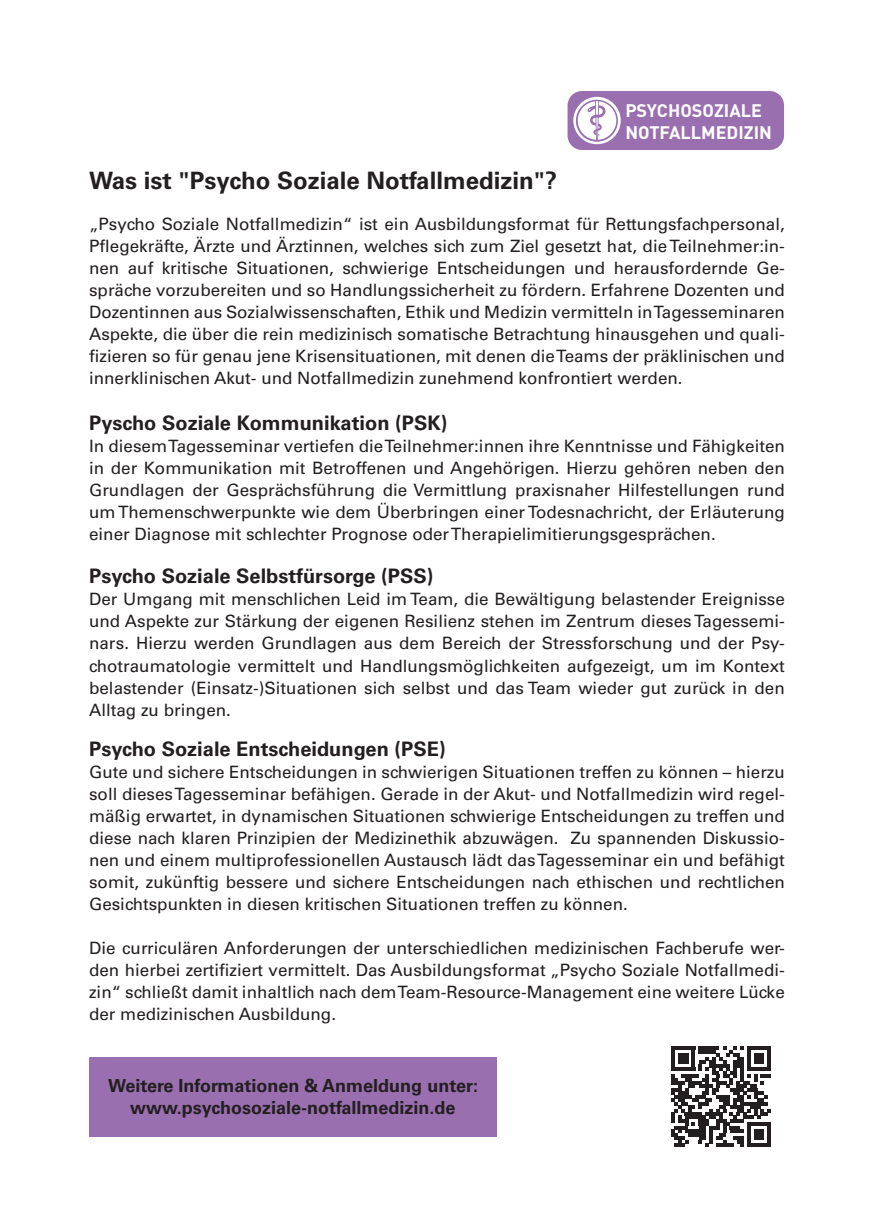
<style>
.page{position:relative;width:874px;height:1225px;background:#fff}
.page>*{position:absolute;margin:0;border:0;box-sizing:border-box;transform-origin:0 0}
.t1{font:700 24px "Univers LT Std";color:#231f20}
.t2{font:700 20px "Univers LT Std";color:#231f20}
.t3{font:700 18px/21.6px "Univers LT Std";color:#231f20;text-align:center}
.t4{font:700 18px/21.6px "DIN Pro";color:#fff}
.t5{font:17px/22px "Univers LT Std";color:#231f20;text-align:justify}
</style>
<div class="page">
<svg style="left:671px;top:1046px;width:99px;height:100px"></svg>
<div style="left:89px;top:1057px;width:407px;height:79px;background:#9a6fb0"></div>
<div style="left:567px;top:91px;width:216px;height:59px;background:#9a6fb0;border-radius:14px"></div>
<svg style="left:573px;top:97px;width:47px;height:47px"></svg>
<p class="t4" style="left:625px;top:99px;width:148px">PSYCHOSOZIALE<br>NOTFALLMEDIZIN</p>
<h1 class="t1" style="left:89px;top:166px;width:469px">Was ist "Psycho Soziale Notfallmedizin"?</h1>
<p class="t5" style="left:89px;top:213px;width:697px">„Psycho Soziale Notfallmedizin“ ist ein Ausbildungsformat für Rettungsfachpersonal, Pflegekräfte, Ärzte und Ärztinnen, welches sich zum Ziel gesetzt hat, die Teilnehmer:in&shy;nen auf kritische Situationen, schwierige Entscheidungen und herausfordernde Ge&shy;spräche vorzubereiten und so Handlungssicherheit zu fördern. Erfahrene Dozenten und Dozentinnen aus Sozialwissenschaften, Ethik und Medizin vermitteln in Tagesseminaren Aspekte, die über die rein medizinisch somatische Betrachtung hinausgehen und quali&shy;fizieren so für genau jene Krisensituationen, mit denen die Teams der präklinischen und innerklinischen Akut- und Notfallmedizin zunehmend konfrontiert werden.</p>
<p class="t2" style="left:89px;top:411px;width:359px">Pyscho Soziale Kommunikation (PSK)</p>
<p class="t5" style="left:89px;top:435px;width:697px">In diesem Tagesseminar vertiefen die Teilnehmer:innen ihre Kenntnisse und Fähigkeiten in der Kommunikation mit Betroffenen und Angehörigen. Hierzu gehören neben den Grundlagen der Gesprächsführung die Vermittlung praxisnaher Hilfestellungen rund um Themenschwerpunkte wie dem Überbringen einer Todesnachricht, der Erläuterung einer Diagnose mit schlechter Prognose oder Therapielimitierungsgesprächen.</p>
<p class="t2" style="left:89px;top:565px;width:345px">Psycho Soziale Selbstfürsorge (PSS)</p>
<p class="t5" style="left:89px;top:588px;width:697px">Der Umgang mit menschlichen Leid im Team, die Bewältigung belastender Ereignisse und Aspekte zur Stärkung der eigenen Resilienz stehen im Zentrum dieses Tagessemi&shy;nars. Hierzu werden Grundlagen aus dem Bereich der Stressforschung und der Psy&shy;chotraumatologie vermittelt und Handlungsmöglichkeiten aufgezeigt, um im Kontext belastender (Einsatz-)Situationen sich selbst und das Team wieder gut zurück in den Alltag zu bringen.</p>
<p class="t2" style="left:89px;top:737px;width:358px">Psycho Soziale Entscheidungen (PSE)</p>
<p class="t5" style="left:89px;top:761px;width:697px">Gute und sichere Entscheidungen in schwierigen Situationen treffen zu können – hierzu soll dieses Tagesseminar befähigen. Gerade in der Akut- und Notfallmedizin wird regel&shy;mäßig erwartet, in dynamischen Situationen schwierige Entscheidungen zu treffen und diese nach klaren Prinzipien der Medizinethik abzuwägen. Zu spannenden Diskussio&shy;nen und einem multiprofessionellen Austausch lädt das Tagesseminar ein und befähigt somit, zukünftig bessere und sichere Entscheidungen nach ethischen und rechtlichen Gesichtspunkten in diesen kritischen Situationen treffen zu können.</p>
<p class="t5" style="left:89px;top:937px;width:697px">Die curriculären Anforderungen der unterschiedlichen medizinischen Fachberufe wer&shy;den hierbei zertifiziert vermittelt. Das Ausbildungsformat „Psycho Soziale Notfallmedi&shy;zin“ schließt damit inhaltlich nach dem Team-Resource-Management eine weitere Lücke der medizinischen Ausbildung.</p>
<p class="t3" style="left:108px;top:1075px;width:371px">Weitere Informationen &amp; Anmeldung unter: www.psychosoziale-notfallmedizin.de</p>
</div>
